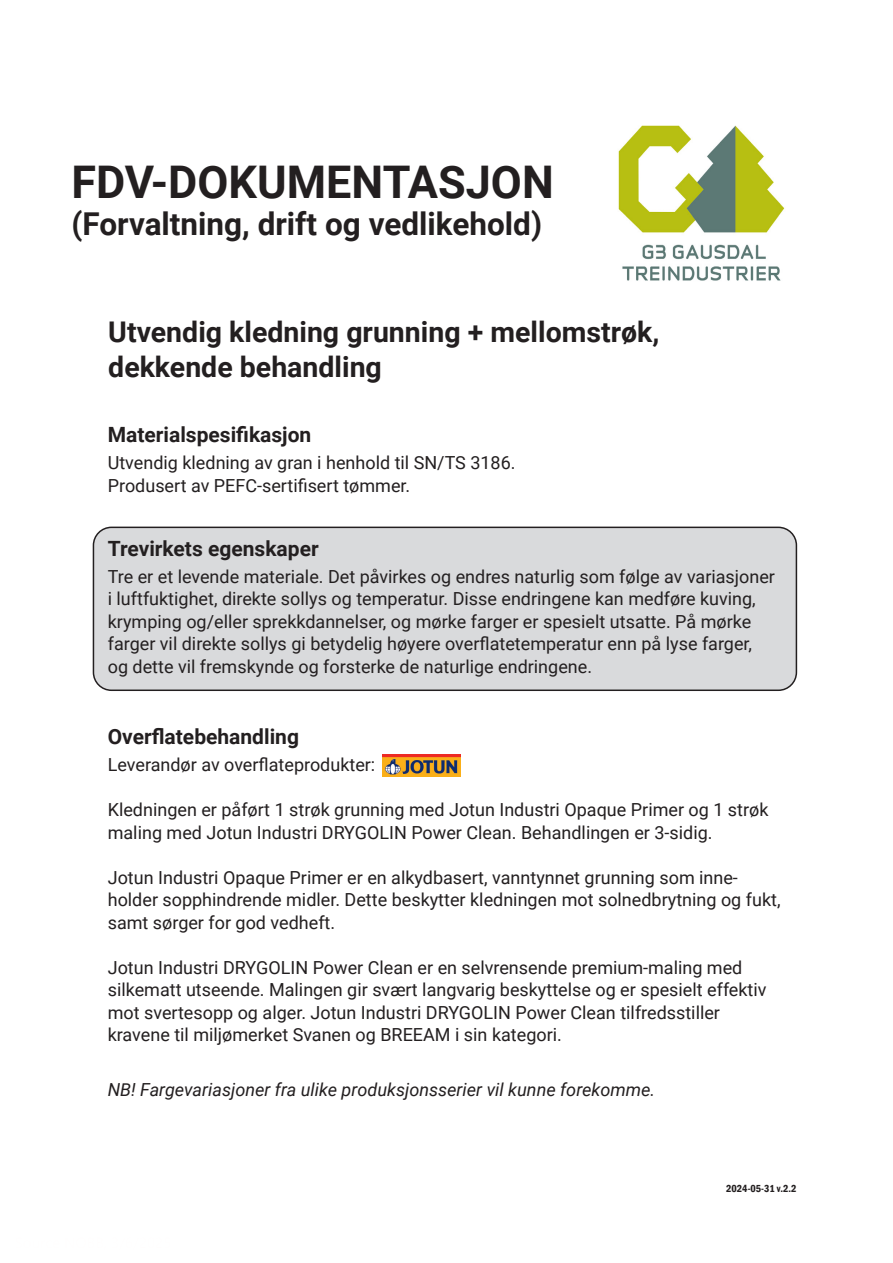
<style>
.page{position:relative;width:893px;height:1263px;background:#fff}
.page>*{position:absolute;margin:0;border:0;box-sizing:border-box;transform-origin:0 0}
.t1{font:700 45px "Roboto";color:#231f20}
.t2{font:700 31.5px "Roboto";color:#231f20}
.t3{font:700 28.5px "Roboto";color:#231f20}
.t4{font:700 21px "Roboto";color:#231f20}
.t5{font:18px/22.5px "Roboto";color:#231f20}
.t6{font:italic 18px "Roboto";color:#231f20}
.t7{font:600 condensed 10.5px "Franklin Gothic";color:#231f20}
</style>
<div class="page">
<div style="left:93px;top:527px;width:703px;height:163px;background:#d9dadc;border-radius:18px"></div>
<div style="left:93px;top:527px;width:704px;height:164px;border:2px solid #231f20;border-radius:18px"></div>
<img style="left:383px;top:754px;width:77px;height:23px">
<img style="left:618px;top:125px;width:167px;height:156px">
<p class="t1" style="left:71px;top:150px;width:484px">FDV-DOKUMENTASJON</p>
<p class="t2" style="left:71px;top:202px;width:472px">(Forvaltning, drift og vedlikehold)</p>
<p class="t3" style="left:108px;top:312px;width:553px">Utvendig kledning grunning + mellomstrøk,</p>
<p class="t3" style="left:108px;top:347px;width:275px">dekkende behandling</p>
<p class="t4" style="left:108px;top:420px;width:205px">Materialspesifikasjon</p>
<p class="t5" style="left:108px;top:451px;width:409px">Utvendig kledning av gran i henhold til SN/TS 3186.<br>Produsert av PEFC-sertifisert tømmer.</p>
<p class="t4" style="left:108px;top:534px;width:212px">Trevirkets egenskaper</p>
<p class="t5" style="left:108px;top:564px;width:669px">Tre er et levende materiale. Det påvirkes og endres naturlig som følge av variasjoner i luftfuktighet, direkte sollys og temperatur. Disse endringene kan medføre kuving, krymping og/eller sprekkdannelser, og mørke farger er spesielt utsatte. På mørke farger vil direkte sollys gi betydelig høyere overflatetemperatur enn på lyse farger, og dette vil fremskynde og forsterke de naturlige endringene.</p>
<p class="t4" style="left:108px;top:722px;width:193px">Overflatebehandling</p>
<p class="t5" style="left:108px;top:753px;width:269px">Leverandør av overflateprodukter:</p>
<p class="t5" style="left:108px;top:798px;width:662px">Kledningen er påført 1 strøk grunning med Jotun Industri Opaque Primer og 1 strøk</p>
<p class="t5" style="left:108px;top:821px;width:606px">maling med Jotun Industri DRYGOLIN Power Clean. Behandlingen er 3-sidig.</p>
<p class="t5" style="left:108px;top:866px;width:674px">Jotun Industri Opaque Primer er en alkydbasert, vanntynnet grunning som inne&shy;holder sopphindrende midler. Dette beskytter kledningen mot solnedbrytning og fukt, samt sørger for god vedheft.</p>
<p class="t5" style="left:108px;top:956px;width:660px">Jotun Industri DRYGOLIN Power Clean er en selvrensende premium-maling med silkematt utseende. Malingen gir svært langvarig beskyttelse og er spesielt effektiv mot svertesopp og alger. Jotun Industri DRYGOLIN Power Clean tilfredsstiller kravene til miljømerket Svanen og BREEAM i sin kategori.</p>
<p class="t6" style="left:108px;top:1076px;width:549px">NB! Fargevariasjoner fra ulike produksjonsserier vil kunne forekomme.</p>
<p class="t7" style="left:726px;top:1181px;width:72px">2024-05-31 v.2.2</p>
</div>
